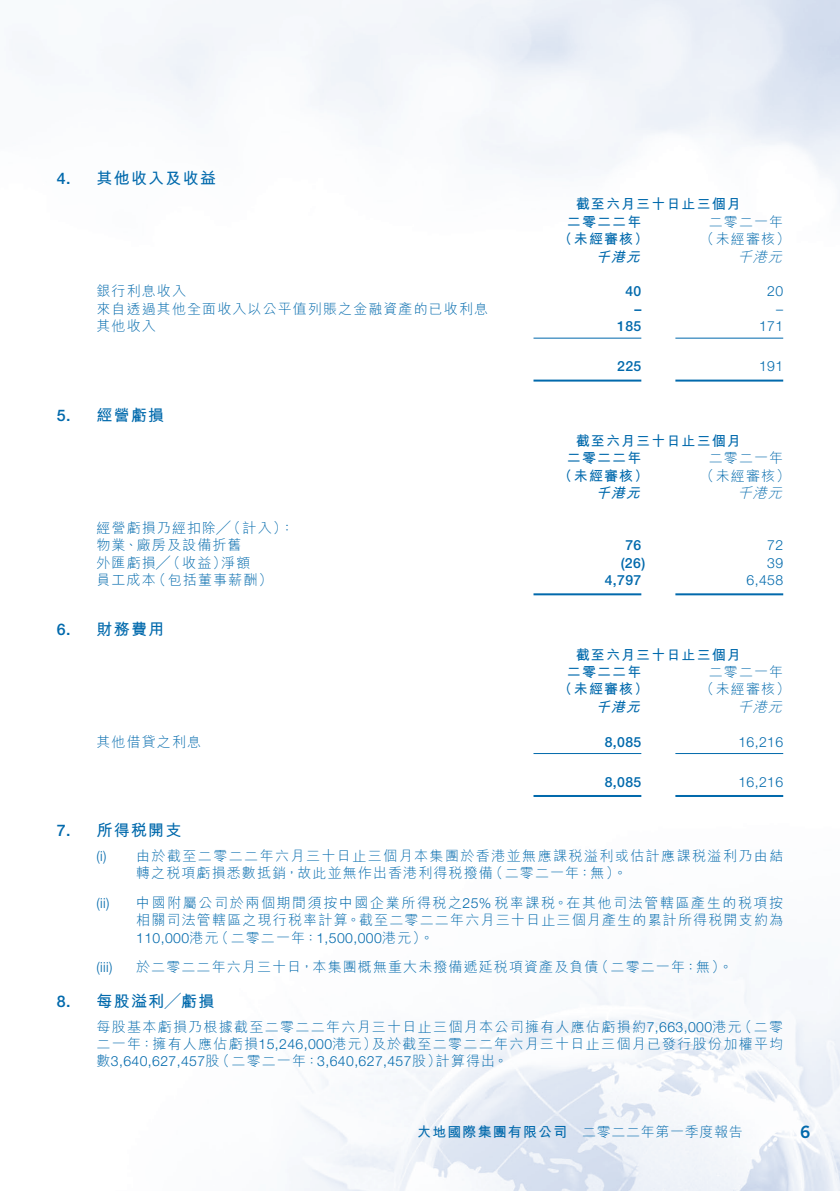
<style>
.page{position:relative;width:840px;height:1191px;background:#fff}
.page>*{position:absolute;margin:0;border:0;box-sizing:border-box;transform-origin:0 0}
.t1{font:17px "Trade Gothic LT Std Bd 2";color:#0169ac}
.t2{font:700 16px "M Hei HK";letter-spacing:.08em;color:#0169ac}
.t3{font:500 16px "Helvetica Neue LT Std";color:#0169ac}
.t4{font:300 14px/17.4px "M Hei HK";letter-spacing:.085em;color:#0169ac}
.t5{font:300 14px "Helvetica Neue LT Std";letter-spacing:.03em;color:#0169ac}
.t6{font:700 14px "M Hei HK";letter-spacing:.08em;color:#0169ac}
.t7{font:300 14px/29.4px "M Hei HK";letter-spacing:.115em;color:#0169ac}
.t8{font:500 14px "Helvetica Neue LT Std";letter-spacing:.03em;color:#0169ac}
.t9{font:300 14px "M Hei HK";letter-spacing:.05em;color:#0169ac}
.t10{font:italic 300 14px "M Hei HK";color:#0169ac}
.t11{font:italic 700 14px "M Hei HK";color:#0169ac}
.s1{font-family:"Helvetica Neue LT Std"}
.s2{font-family:"M Hei HK"}
</style>
<div class="page">
<img style="left:11px;top:0;width:828px;height:1191px">
<hr style="left:533px;top:338px;width:108px;height:1px;background:#0169ac">
<hr style="left:675px;top:338px;width:107px;height:1px;background:#0169ac">
<hr style="left:533px;top:379px;width:108px;height:2px;background:#0169ac">
<hr style="left:675px;top:379px;width:107px;height:2px;background:#0169ac">
<hr style="left:533px;top:593px;width:108px;height:2px;background:#0169ac">
<hr style="left:675px;top:593px;width:107px;height:2px;background:#0169ac">
<hr style="left:533px;top:753px;width:108px;height:1px;background:#0169ac">
<hr style="left:675px;top:753px;width:107px;height:1px;background:#0169ac">
<hr style="left:533px;top:795px;width:108px;height:2px;background:#0169ac">
<hr style="left:675px;top:795px;width:107px;height:2px;background:#0169ac">
<p class="t3" style="left:57px;top:169px;width:15px">4.</p>
<p class="t3" style="left:57px;top:406px;width:15px">5.</p>
<p class="t3" style="left:57px;top:619px;width:15px">6.</p>
<p class="t3" style="left:57px;top:821px;width:15px">7.</p>
<p class="t3" style="left:57px;top:991px;width:15px">8.</p>
<p class="t2" style="left:96px;top:167px;width:121px">其他收入及收益</p>
<p class="t4" style="left:96px;top:282px;width:91px">銀行利息收入</p>
<p class="t4" style="left:96px;top:300px;width:393px">來自透過其他全面收入以公平值列賬之金融資產的已收利息</p>
<p class="t4" style="left:96px;top:317px;width:61px">其他收入</p>
<p class="t2" style="left:96px;top:403px;width:69px">經營虧損</p>
<p class="t4" style="left:96px;top:519px;width:199px">經營虧損乃經扣除╱（計入 ：(</p>
<p class="t4" style="left:96px;top:536px;width:146px">物業、廠房及設備折舊</p>
<p class="t4" style="left:96px;top:553px;width:131px">外匯虧損╱（收益）</p>
<p class="t4" style="left:221px;top:553px;width:31px">淨額</p>
<p class="t4" style="left:152px;top:571px;width:122px">（包括董事薪酬(</p>
<p class="t4" style="left:96px;top:571px;width:61px">員工成本</p>
<p class="t2" style="left:96px;top:617px;width:69px">財務費用</p>
<p class="t4" style="left:96px;top:732px;width:106px">其他借貸之利息</p>
<p class="t2" style="left:96px;top:818px;width:86px">所得稅開支</p>
<p class="t6" style="left:575px;top:194px;width:166px">截至六月三十日止三個月</p>
<p class="t4" style="left:708px;top:213px;width:76px">二零二一年</p>
<p class="t6" style="left:566px;top:211px;width:76px">二零二二年</p>
<p class="t6" style="left:557px;top:229px;width:92px">（未經審核）</p>
<p class="t4" style="left:699px;top:230px;width:92px">（未經審核(</p>
<p class="t11" style="left:595px;top:246px;width:50px">千港元</p>
<p class="t10" style="left:737px;top:249px;width:49px">千港元</p>
<p class="t8" style="left:625px;top:283px;width:17px">40</p>
<p class="t5" style="left:766px;top:283px;width:17px">20</p>
<p class="t8" style="left:634px;top:300px;width:8px">–</p>
<p class="t5" style="left:775px;top:300px;width:8px">–</p>
<p class="t8" style="left:617px;top:318px;width:26px">185</p>
<p class="t5" style="left:758px;top:318px;width:26px">171</p>
<p class="t8" style="left:616px;top:358px;width:26px">225</p>
<p class="t5" style="left:758px;top:358px;width:26px">191</p>
<p class="t6" style="left:575px;top:430px;width:166px">截至六月三十日止三個月</p>
<p class="t4" style="left:708px;top:449px;width:76px">二零二一年</p>
<p class="t6" style="left:566px;top:448px;width:76px">二零二二年</p>
<p class="t6" style="left:557px;top:465px;width:92px">（未經審核）</p>
<p class="t4" style="left:699px;top:466px;width:92px">（未經審核(</p>
<p class="t11" style="left:595px;top:483px;width:50px">千港元</p>
<p class="t10" style="left:737px;top:486px;width:49px">千港元</p>
<p class="t8" style="left:625px;top:537px;width:17px">76</p>
<p class="t5" style="left:766px;top:536px;width:17px">72</p>
<p class="t8" style="left:620px;top:554px;width:26px">)26(</p>
<p class="t5" style="left:766px;top:554px;width:17px">39</p>
<p class="t8" style="left:604px;top:571px;width:38px">4,797</p>
<p class="t5" style="left:746px;top:571px;width:38px">6,458</p>
<p class="t6" style="left:575px;top:644px;width:166px">截至六月三十日止三個月</p>
<p class="t4" style="left:708px;top:663px;width:76px">二零二一年</p>
<p class="t6" style="left:566px;top:661px;width:76px">二零二二年</p>
<p class="t6" style="left:557px;top:679px;width:92px">（未經審核）</p>
<p class="t4" style="left:699px;top:680px;width:92px">（未經審核(</p>
<p class="t11" style="left:595px;top:696px;width:50px">千港元</p>
<p class="t10" style="left:737px;top:699px;width:49px">千港元</p>
<p class="t8" style="left:604px;top:733px;width:38px">8,085</p>
<p class="t5" style="left:738px;top:733px;width:46px">16,216</p>
<p class="t8" style="left:604px;top:773px;width:38px">8,085</p>
<p class="t5" style="left:738px;top:773px;width:46px">16,216</p>
<p class="t5" style="left:96px;top:847px;width:12px">) i(</p>
<p class="t5" style="left:96px;top:894px;width:15px">i i( )</p>
<p class="t4" style="left:136px;top:847px;width:648px">由於截至二零二二年六月三十日止三個月本集團於香港並無應課稅溢利或估計應課稅溢利乃由結</p>
<p class="t4" style="left:488px;top:864px;width:139px">（二零二一年：無 。(</p>
<p class="t7" style="left:136px;top:858px;width:648px">轉之稅項虧損悉數抵銷，故此並無作出香港利得稅撥備<br>中國附屬公司於兩個期間須按中國企業所得稅之<span class="s1">25%</span>稅率課稅。在其他司法管轄區產生的稅項按</p>
<p class="t4" style="left:215px;top:911px;width:569px;text-indent:-79px">相關司法管轄區之現行稅率計算。截至二零二二年六月三十日止三個月產生的累計所得稅開支約為（二零二一年：<span class="s1">1,500,000</span>港元 。(</p>
<p class="t5" style="left:136px;top:929px;width:84px">110,000<span class="s2">港元</span></p>
<p class="t4" style="left:594px;top:958px;width:139px">（二零二一年：無 。(</p>
<p class="t4" style="left:136px;top:958px;width:463px">於二零二二年六月三十日，本集團概無重大未撥備遞延稅項資產及負債</p>
<p class="t5" style="left:96px;top:958px;width:18px">(iii)</p>
<p class="t2" style="left:96px;top:989px;width:119px">每股溢利╱虧損</p>
<p class="t4" style="left:371px;top:1017px;width:413px;text-indent:-275px">每股基本虧損乃根據截至二零二二年六月三十日止三個月本公司擁有人應佔虧損約<span class="s1">7,663,000</span>港元<br>及於截至二零二二年六月三十日止三個月已發行股份加權平均</p>
<p class="t4" style="left:737px;top:1017px;width:47px">（二零</p>
<p class="t4" style="left:96px;top:1035px;width:282px">二一年：擁有人應佔虧損<span class="s1">15,246,000</span>港元）</p>
<p class="t5" style="left:216px;top:1052px;width:227px"><span class="s2">（二零二一年：</span>3,640,627,457<span class="s2">股）</span></p>
<p class="t4" style="left:435px;top:1052px;width:73px">計算得出。</p>
<p class="t5" style="left:96px;top:1052px;width:125px"><span class="s2">數</span>3,640,627,457<span class="s2">股</span></p>
<p class="t6" style="left:417px;top:1121px;width:151px">大地國際集團有限公司</p>
<p class="t9" style="left:581px;top:1124px;width:162px">二零二二年第一季度報告</p>
<p class="t1" style="left:799px;top:1121px;width:12px">6</p>
</div>
